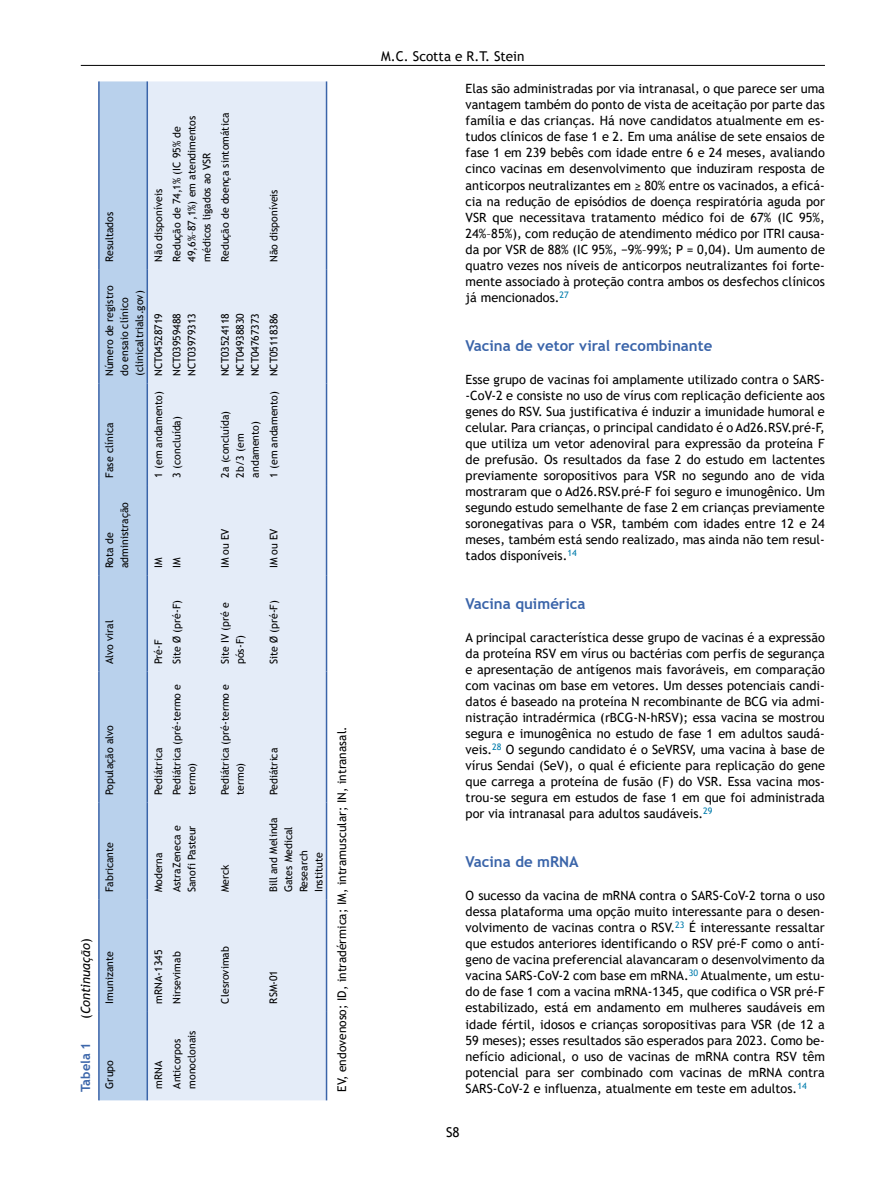
<style>
.page{position:relative;width:893px;height:1191px;background:#fff}
.page>*{position:absolute;margin:0;border:0;box-sizing:border-box;transform-origin:0 0}
.t1{font:700 15px "Trebuchet MS";color:#3a64a9}
.t2{font:13.5px "Trebuchet MS";color:#000}
.t3{font:12.75px/16px "Trebuchet MS";color:#000;text-align:justify}
.t4{font:italic 12.75px "Trebuchet MS";color:#000}
.t5{font:700 12.75px "Trebuchet MS";color:#3c66aa}
.t6{font:12px "Trebuchet MS";color:#000}
.t7{font:10.5px/15px "Trebuchet MS";color:#000}
.t8{font:8.85px "Trebuchet MS";color:#007cac}
.s1{font-style:normal}
</style>
<div class="page">
<hr style="left:81px;top:65px;width:744px;height:1px;background:#000">
<div style="left:100px;top:81px;width:47px;height:1019px;background:#b9d1ec"></div>
<div style="left:148px;top:81px;width:178px;height:1019px;background:#e4ecf8"></div>
<hr style="left:98px;top:1011px;width:2px;height:89px;background:#3a64a9">
<hr style="left:98px;top:899px;width:2px;height:112px;background:#3a64a9">
<hr style="left:98px;top:802px;width:2px;height:97px;background:#3a64a9">
<hr style="left:98px;top:671px;width:2px;height:131px;background:#3a64a9">
<hr style="left:98px;top:576px;width:2px;height:95px;background:#3a64a9">
<hr style="left:98px;top:485px;width:2px;height:91px;background:#3a64a9">
<hr style="left:98px;top:384px;width:2px;height:101px;background:#3a64a9">
<hr style="left:98px;top:269px;width:2px;height:115px;background:#3a64a9">
<hr style="left:98px;top:81px;width:2px;height:188px;background:#3a64a9">
<hr style="left:147px;top:1011px;width:1px;height:89px;background:#3a64a9">
<hr style="left:147px;top:899px;width:1px;height:112px;background:#3a64a9">
<hr style="left:147px;top:802px;width:1px;height:97px;background:#3a64a9">
<hr style="left:147px;top:671px;width:1px;height:131px;background:#3a64a9">
<hr style="left:147px;top:576px;width:1px;height:95px;background:#3a64a9">
<hr style="left:147px;top:485px;width:1px;height:91px;background:#3a64a9">
<hr style="left:147px;top:384px;width:1px;height:101px;background:#3a64a9">
<hr style="left:147px;top:269px;width:1px;height:115px;background:#3a64a9">
<hr style="left:147px;top:81px;width:1px;height:188px;background:#3a64a9">
<hr style="left:326px;top:1011px;width:1px;height:89px;background:#3a64a9">
<hr style="left:326px;top:899px;width:1px;height:112px;background:#3a64a9">
<hr style="left:326px;top:802px;width:1px;height:97px;background:#3a64a9">
<hr style="left:326px;top:671px;width:1px;height:131px;background:#3a64a9">
<hr style="left:326px;top:576px;width:1px;height:95px;background:#3a64a9">
<hr style="left:326px;top:485px;width:1px;height:91px;background:#3a64a9">
<hr style="left:326px;top:384px;width:1px;height:101px;background:#3a64a9">
<hr style="left:326px;top:269px;width:1px;height:115px;background:#3a64a9">
<hr style="left:326px;top:81px;width:1px;height:188px;background:#3a64a9">
<p class="t7" style="left:103px;top:262px;width:51px;rotate:-90deg">Resultados</p>
<p class="t7" style="left:152px;top:262px;width:74px;rotate:-90deg">Não disponíveis</p>
<p class="t7" style="left:218px;top:262px;width:150px;rotate:-90deg">Redução de doença sintomática</p>
<p class="t7" style="left:169px;top:262px;width:147px;rotate:-90deg">Redução de 74,1% (IC 95% de<br>49,6%–87,1%) em atendimentos médicos ligados ao VSR</p>
<p class="t7" style="left:267px;top:262px;width:74px;rotate:-90deg">Não disponíveis</p>
<p class="t7" style="left:103px;top:376px;width:92px;rotate:-90deg">Número de registro do ensaio clínico (clinicaltrials.gov)</p>
<p class="t7" style="left:103px;top:477px;width:56px;rotate:-90deg">Fase clínica</p>
<p class="t7" style="left:152px;top:376px;width:65px;rotate:-90deg">NCT04528719</p>
<p class="t7" style="left:170px;top:376px;width:65px;rotate:-90deg">NCT03959488<br>NCT03979313</p>
<p class="t7" style="left:152px;top:477px;width:88px;rotate:-90deg">1 (em andamento)</p>
<p class="t7" style="left:170px;top:477px;width:63px;rotate:-90deg">3 (concluída)</p>
<p class="t7" style="left:218px;top:376px;width:65px;text-align:justify;rotate:-90deg">NCT03524118<br>NCT04938830<br>NCT04767373</p>
<p class="t7" style="left:218px;top:477px;width:68px;rotate:-90deg">2a (concluída)<br>2b/3 (em andamento)</p>
<p class="t7" style="left:267px;top:376px;width:65px;rotate:-90deg">NCT05118386</p>
<p class="t7" style="left:267px;top:477px;width:88px;rotate:-90deg">1 (em andamento)</p>
<p class="t7" style="left:118px;top:568px;width:68px;rotate:-90deg">administração</p>
<p class="t7" style="left:103px;top:568px;width:37px;rotate:-90deg">Rota de</p>
<p class="t7" style="left:152px;top:568px;width:12px;rotate:-90deg">IM</p>
<p class="t7" style="left:170px;top:568px;width:12px;rotate:-90deg">IM</p>
<p class="t7" style="left:218px;top:568px;width:41px;rotate:-90deg">IM ou EV</p>
<p class="t7" style="left:267px;top:568px;width:41px;rotate:-90deg">IM ou EV</p>
<p class="t7" style="left:103px;top:664px;width:46px;rotate:-90deg">Alvo viral</p>
<p class="t7" style="left:103px;top:795px;width:72px;rotate:-90deg">População alvo</p>
<p class="t7" style="left:103px;top:892px;width:52px;rotate:-90deg">Fabricante</p>
<p class="t7" style="left:152px;top:664px;width:26px;rotate:-90deg">Pré-F</p>
<p class="t7" style="left:152px;top:795px;width:49px;rotate:-90deg">Pediátrica</p>
<p class="t7" style="left:170px;top:664px;width:65px;rotate:-90deg">Site Ø (pré-F)</p>
<p class="t7" style="left:170px;top:795px;width:113px;rotate:-90deg">Pediátrica (pré-termo e termo)</p>
<p class="t7" style="left:152px;top:892px;width:41px;rotate:-90deg">Moderna</p>
<p class="t7" style="left:170px;top:892px;width:68px;rotate:-90deg">AstraZeneca e<br>Sanofi Pasteur</p>
<p class="t7" style="left:218px;top:664px;width:63px;rotate:-90deg">Site IV (pré e pós-F)</p>
<p class="t7" style="left:218px;top:795px;width:113px;rotate:-90deg">Pediátrica (pré-termo e termo)</p>
<p class="t7" style="left:218px;top:892px;width:29px;rotate:-90deg">Merck</p>
<p class="t7" style="left:267px;top:664px;width:65px;rotate:-90deg">Site Ø (pré-F)</p>
<p class="t7" style="left:267px;top:795px;width:49px;rotate:-90deg">Pediátrica</p>
<p class="t7" style="left:267px;top:892px;width:76px;rotate:-90deg">Bill and Melinda<br>Gates Medical<br>Research<br>Institute</p>
<p class="t4" style="left:80px;top:1019px;width:82px;rotate:-90deg"><span class="s1">(</span>Continuação<span class="s1">)</span></p>
<p class="t5" style="left:81px;top:1091px;width:51px;rotate:-90deg">Tabela 1</p>
<p class="t7" style="left:103px;top:1003px;width:54px;rotate:-90deg">Imunizante</p>
<p class="t7" style="left:103px;top:1088px;width:30px;rotate:-90deg">Grupo</p>
<p class="t7" style="left:152px;top:1003px;width:55px;rotate:-90deg">mRNA-1345</p>
<p class="t7" style="left:170px;top:1003px;width:53px;rotate:-90deg">Nirsevimab</p>
<p class="t7" style="left:152px;top:1088px;width:29px;rotate:-90deg">mRNA</p>
<p class="t7" style="left:170px;top:1088px;width:60px;rotate:-90deg">Anticorpos monoclonais</p>
<p class="t7" style="left:218px;top:1003px;width:59px;rotate:-90deg">Clesrovimab</p>
<p class="t7" style="left:267px;top:1003px;width:35px;rotate:-90deg">RSM-01</p>
<p class="t6" style="left:337px;top:1091px;width:367px;rotate:-90deg">EV, endovenoso; ID, intradérmica; IM, intramuscular; IN, intranasal.</p>
<p class="t2" style="left:381px;top:50px;width:145px">M.C. Scotta e R.T. Stein</p>
<p class="t3" style="left:466px;top:82px;width:361px">Elas são administradas por via intranasal, o que parece ser uma vantagem também do ponto de vista de aceitação por parte das família e das crianças. Há nove candidatos atualmente em es&shy;tudos clínicos de fase 1 e 2. Em uma análise de sete ensaios de fase 1 em 239 bebês com idade entre 6 e 24 meses, avaliando cinco vacinas em desenvolvimento que induziram resposta de anticorpos neutralizantes em ≥ 80% entre os vacinados, a eficá&shy;cia na redução de episódios de doença respiratória aguda por VSR que necessitava tratamento médico foi de 67% (IC 95%, 24%–85%), com redução de atendimento médico por ITRI causa&shy;da por VSR de 88% (IC 95%, −9%–99%; P = 0,04). Um aumento de quatro vezes nos níveis de anticorpos neutralizantes foi forte&shy;mente associado à proteção contra ambos os desfechos clínicos já mencionados.<sup>27</sup></p>
<p class="t1" style="left:466px;top:340px;width:248px">Vacina de vetor viral recombinante</p>
<p class="t3" style="left:466px;top:372px;width:361px">Esse grupo de vacinas foi amplamente utilizado contra o SARS--CoV-2 e consiste no uso de vírus com replicação deficiente aos genes do RSV. Sua justificativa é induzir a imunidade humoral e celular. Para crianças, o principal candidato é o Ad26.RSV.pré-F, que utiliza um vetor adenoviral para expressão da proteína F de prefusão. Os resultados da fase 2 do estudo em lactentes previamente soropositivos para VSR no segundo ano de vida mostraram que o Ad26.RSV.pré-F foi seguro e imunogênico. Um segundo estudo semelhante de fase 2 em crianças previamente soronegativas para o VSR, também com idades entre 12 e 24 meses, também está sendo realizado, mas ainda não tem resul&shy;tados disponíveis.<sup>14</sup></p>
<p class="t1" style="left:466px;top:598px;width:121px">Vacina quimérica</p>
<p class="t3" style="left:466px;top:629px;width:361px">A principal característica desse grupo de vacinas é a expressão da proteína RSV em vírus ou bactérias com perfis de segurança e apresentação de antígenos mais favoráveis, em comparação com vacinas om base em vetores. Um desses potenciais candi&shy;datos é baseado na proteína N recombinante de BCG via admi&shy;nistração intradérmica (rBCG-N-hRSV); essa vacina se mostrou segura e imunogênica no estudo de fase 1 em adultos saudá&shy;veis.<sup>28</sup> O segundo candidato é o SeVRSV, uma vacina à base de vírus Sendai (SeV), o qual é eficiente para replicação do gene que carrega a proteína de fusão (F) do VSR. Essa vacina mos&shy;trou-se segura em estudos de fase 1 em que foi administrada por via intranasal para adultos saudáveis.<sup>29</sup></p>
<p class="t1" style="left:466px;top:856px;width:115px">Vacina de mRNA</p>
<p class="t3" style="left:466px;top:888px;width:361px">O sucesso da vacina de mRNA contra o SARS-CoV-2 torna o uso dessa plataforma uma opção muito interessante para o desen&shy;volvimento de vacinas contra o RSV.<sup>23</sup> É interessante ressaltar que estudos anteriores identificando o RSV pré-F como o antí&shy;geno de vacina preferencial alavancaram o desenvolvimento da vacina SARS-CoV-2 com base em mRNA.<sup>30</sup> Atualmente, um estu&shy;do de fase 1 com a vacina mRNA-1345, que codifica o VSR pré-F estabilizado, está em andamento em mulheres saudáveis em idade fértil, idosos e crianças soropositivas para VSR (de 12 a 59 meses); esses resultados são esperados para 2023. Como be&shy;nefício adicional, o uso de vacinas de mRNA contra RSV têm potencial para ser combinado com vacinas de mRNA contra SARS-CoV-2 e influenza, atualmente em teste em adultos.</p>
<p class="t8" style="left:797px;top:1081px;width:11px">14</p>
<p class="t2" style="left:446px;top:1126px;width:15px">S8</p>
</div>
